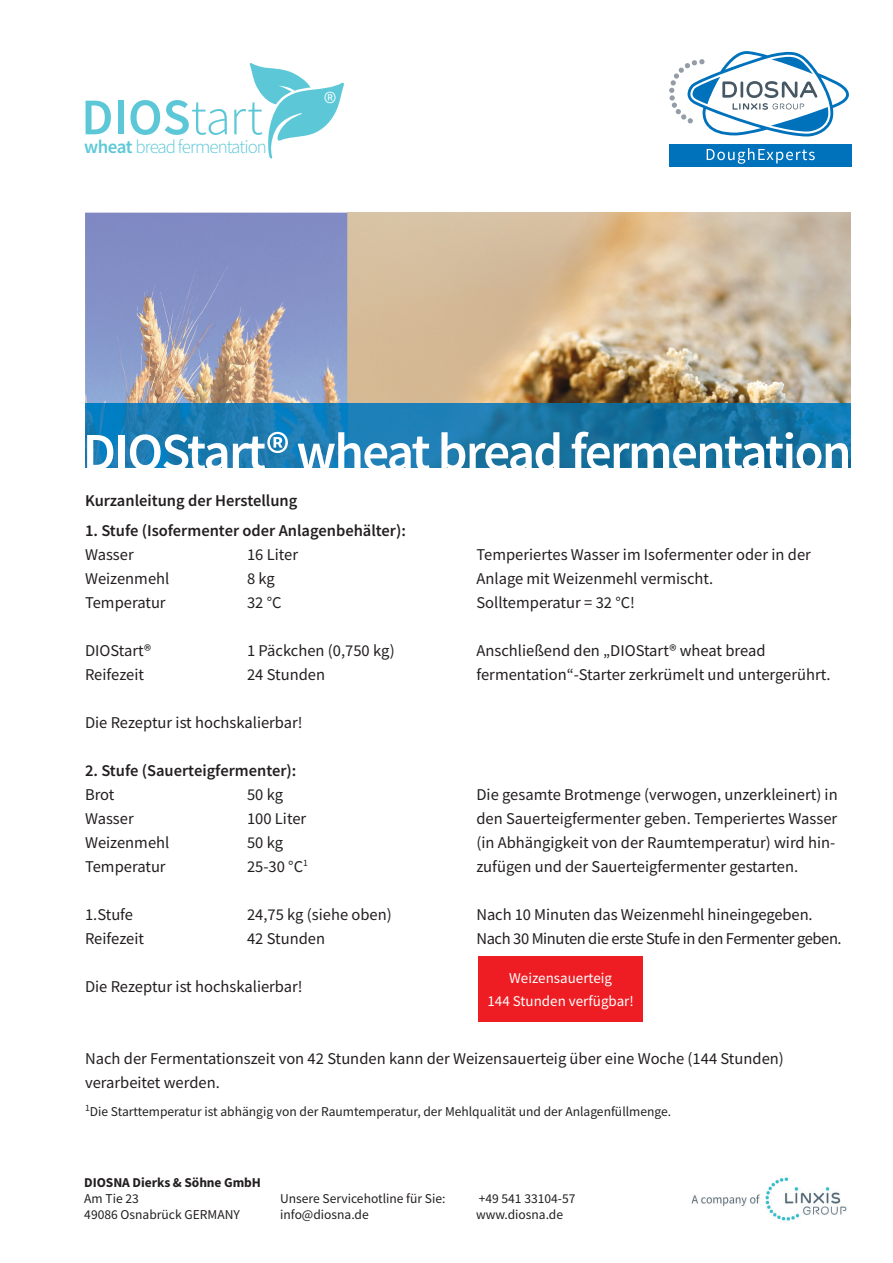
<style>
.page{position:relative;width:893px;height:1263px;background:#fff}
.page>*{position:absolute;margin:0;border:0;box-sizing:border-box;transform-origin:0 0}
.t1{font:600 53.25px "Source Sans Pro";letter-spacing:-.035em;color:#fff}
.t2{font:600 51.45px "Source Sans Pro";color:#5cc8d7}
.t3{font:300 30px "Source Sans Pro";color:#fff}
.t4{font:300 18.9px "Source Sans Pro";letter-spacing:-.05em;color:#5cc8d7}
.t5{font:16.5px/24px "Source Sans Pro";color:#231f20}
.t6{font:600 16.5px "Source Sans Pro";color:#231f20}
.t7{font:16.5px/24px "Source Sans Pro";letter-spacing:-.025em;color:#231f20}
.t8{font:15px/22.5px "Source Sans Pro";color:#fff;text-align:center}
.t9{font:13.5px/16.2px "Source Sans Pro";color:#231f20}
.t10{font:700 13.5px "Source Sans Pro";letter-spacing:-.005em;color:#231f20}
.s1{font-weight:300}
.s2{font-weight:600}
</style>
<div class="page">
<div style="left:478px;top:956px;width:165px;height:66px;background:#ee1d23"></div>
<img style="left:85px;top:213px;width:765px;height:255px">
<img style="left:85px;top:404px;width:262px;height:64px">
<svg style="left:669px;top:51px;width:180px;height:85px"></svg>
<div style="left:669px;top:144px;width:183px;height:22px;background:#0072bc"></div>
<svg style="left:707px;top:148px;width:108px;height:16px"></svg>
<img style="left:691px;top:1177px;width:156px;height:44px">
<svg style="left:250px;top:63px;width:94px;height:96px"></svg>
<h2 class="t2" style="left:81px;top:86px;width:183px">DIOS<span class="s1">tart</span></h2>
<p class="t4" style="left:84px;top:135px;width:184px"><span class="s2">wheat</span> bread fermentation</p>
<h3 class="t3" style="left:324px;top:85px;width:14px">®</h3>
<h1 class="t1" style="left:83px;top:417px;width:770px">DIOStart® wheat bread fermentation</h1>
<p class="t6" style="left:85px;top:489px;width:214px">Kurzanleitung der Herstellung</p>
<p class="t6" style="left:85px;top:519px;width:322px">1. Stufe (Isofermenter oder Anlagenbehälter):</p>
<p class="t5" style="left:85px;top:542px;width:50px">Wasser</p>
<p class="t5" style="left:247px;top:542px;width:53px">16 Liter</p>
<p class="t5" style="left:85px;top:566px;width:86px">Weizenmehl</p>
<p class="t5" style="left:247px;top:566px;width:29px">8 kg</p>
<p class="t5" style="left:85px;top:590px;width:82px">Temperatur</p>
<p class="t5" style="left:247px;top:590px;width:36px">32 °C</p>
<p class="t5" style="left:85px;top:638px;width:68px">DIOStart®</p>
<p class="t5" style="left:247px;top:638px;width:149px">1 Päckchen (0,750 kg)</p>
<p class="t5" style="left:85px;top:662px;width:60px">Reifezeit</p>
<p class="t5" style="left:247px;top:662px;width:80px">24 Stunden</p>
<p class="t5" style="left:85px;top:710px;width:219px">Die Rezeptur ist hochskalierbar!</p>
<p class="t6" style="left:85px;top:759px;width:213px">2. Stufe (Sauerteigfermenter):</p>
<p class="t5" style="left:85px;top:782px;width:31px">Brot</p>
<p class="t5" style="left:247px;top:782px;width:38px">50 kg</p>
<p class="t5" style="left:85px;top:806px;width:50px">Wasser</p>
<p class="t5" style="left:247px;top:806px;width:61px">100 Liter</p>
<p class="t5" style="left:85px;top:830px;width:86px">Weizenmehl</p>
<p class="t5" style="left:247px;top:830px;width:38px">50 kg</p>
<p class="t5" style="left:85px;top:854px;width:82px">Temperatur</p>
<p class="t5" style="left:247px;top:854px;width:62px">25-30 °C<sup>1</sup></p>
<p class="t5" style="left:85px;top:902px;width:50px">1.Stufe</p>
<p class="t5" style="left:247px;top:902px;width:146px">24,75 kg (siehe oben)</p>
<p class="t5" style="left:85px;top:926px;width:60px">Reifezeit</p>
<p class="t5" style="left:247px;top:926px;width:80px">42 Stunden</p>
<p class="t5" style="left:85px;top:974px;width:219px">Die Rezeptur ist hochskalierbar!</p>
<p class="t5" style="left:476px;top:542px;width:336px">Temperiertes Wasser im Isofermenter oder in der<br>Anlage mit Weizenmehl vermischt.<br>Solltemperatur = 32 °C!</p>
<p class="t5" style="left:476px;top:638px;width:356px">Anschließend den „DIOStart® wheat bread fermentation“-Starter zerkrümelt und untergerührt.</p>
<p class="t5" style="left:476px;top:782px;width:363px">Die gesamte Brotmenge (verwogen, unzerkleinert) in den Sauerteigfermenter geben. Temperiertes Wasser (in Abhängigkeit von der Raumtemperatur) wird hin&shy;zufügen und der Sauerteigfermenter gestarten.</p>
<p class="t7" style="left:476px;top:902px;width:367px">Nach 10 Minuten das Weizenmehl hineingegeben.<br>Nach 30 Minuten die erste Stufe in den Fermenter geben.</p>
<p class="t8" style="left:487px;top:967px;width:148px">Weizensauerteig<br>144 Stunden verfügbar!</p>
<p class="t5" style="left:85px;top:1046px;width:700px">Nach der Fermentationszeit von 42 Stunden kann der Weizensauerteig über eine Woche (144 Stunden) verarbeitet werden.</p>
<p class="t9" style="left:85px;top:1103px;width:588px"><sup>1</sup>Die Starttemperatur ist abhängig von der Raumtemperatur, der Mehlqualität und der Anlagenfüllmenge.</p>
<p class="t10" style="left:84px;top:1173px;width:178px">DIOSNA Dierks &amp; Söhne GmbH</p>
<p class="t9" style="left:84px;top:1190px;width:157px">Am Tie 23<br>49086 Osnabrück GERMANY</p>
<p class="t9" style="left:280px;top:1190px;width:167px">Unsere Servicehotline für Sie: info@diosna.de</p>
<p class="t9" style="left:476px;top:1190px;width:101px">+49 541 33104-57 www.diosna.de</p>
</div>
